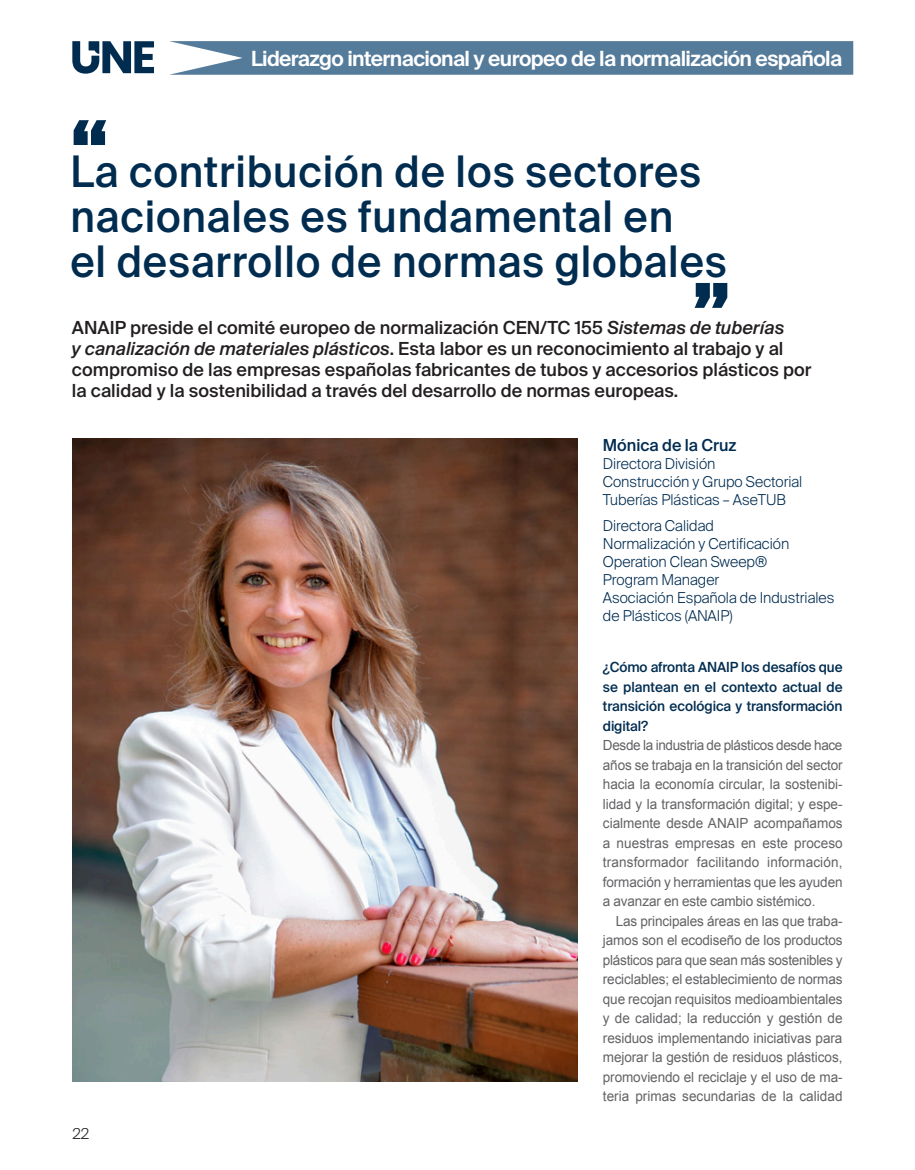
<style>
.page{position:relative;width:915px;height:1170px;background:#fff}
.page>*{position:absolute;margin:0;border:0;box-sizing:border-box;transform-origin:0 0}
.t1{font:900 66px "Suisse Intl";color:#002c50}
.t2{font:500 43.5px/45px "Suisse Intl";letter-spacing:.02em;color:#002c50;scale:.96 1}
.t3{font:600 20.85px "Suisse Intl";letter-spacing:-.03em;color:#fff}
.t4{font:500 18px/21px "Suisse Intl";color:#231f20}
.t5{font:500 16.5px "Suisse Intl";color:#002c50}
.t6{font:300 15px/18px "Suisse Intl";color:#002c50}
.t7{font:300 15px "Suisse Intl";color:#231f20}
.t8{font:13.95px/19.5px "Arial";letter-spacing:-.01em;color:#636366;text-align:justify}
.t9{font:500 13.95px/19.5px "Suisse Intl";letter-spacing:-.005em;color:#002c50;text-align:justify}
.s1{font-style:italic}
</style>
<div class="page">
<img style="left:72px;top:438px;width:505px;height:643px">
<svg style="left:72px;top:41px;width:82px;height:33px"></svg>
<svg style="left:169px;top:41px;width:684px;height:34px;background:#5f83a1"></svg>
<h1 class="t1" style="left:70px;top:107px;width:39px">“</h1>
<h3 class="t3" style="left:251px;top:47px;width:592px">Liderazgo internacional y europeo de la normalización española</h3>
<h2 class="t2" style="left:70px;top:150px;width:685px">La contribución de los sectores nacionales es fundamental en<br>el desarrollo de normas globales</h2>
<h1 class="t1" style="left:692px;top:269px;width:39px">”</h1>
<p class="t4" style="left:72px;top:317px;width:740px">ANAIP preside el comité europeo de normalización CEN/TC 155 <span class="s1">Sistemas de tuberías<br>y canalización de materiales plásticos</span>. Esta labor es un reconocimiento al trabajo y al compromiso de las empresas españolas fabricantes de tubos y accesorios plásticos por la calidad y la sostenibilidad a través del desarrollo de normas europeas.</p>
<p class="t5" style="left:602px;top:435px;width:135px">Mónica de la Cruz</p>
<p class="t6" style="left:602px;top:454px;width:201px">Directora División<br>Construcción y Grupo Sectorial<br>Tuberías Plásticas – AseTUB</p>
<p class="t6" style="left:602px;top:517px;width:233px">Directora Calidad<br>Normalización y Certificación<br>Operation Clean Sweep®<br>Program Manager<br>Asociación Española de Industriales de Plásticos (ANAIP)</p>
<p class="t7" style="left:72px;top:1124px;width:19px">22</p>
<p class="t9" style="left:602px;top:657px;width:241px">¿Cómo afronta ANAIP los desafíos que se plantean en el contexto actual de transición ecológica y transformación digital?</p>
<p class="t8" style="left:602px;top:735px;width:241px">Desde la industria de plásticos desde hace años se trabaja en la transición del sector hacia la economía circular, la sostenibi&shy;lidad y la transformación digital; y espe&shy;cialmente desde ANAIP acompañamos a nuestras empresas en este proceso transformador facilitando información, formación y herramientas que les ayuden a avanzar en este cambio sistémico.</p>
<p class="t8" style="left:602px;top:911px;width:241px;text-indent:13px">Las principales áreas en las que traba&shy;jamos son el ecodiseño de los productos plásticos para que sean más sostenibles y reciclables; el establecimiento de normas que recojan requisitos medioambientales y de calidad; la reducción y gestión de residuos implementando iniciativas para mejorar la gestión de residuos plásticos, promoviendo el reciclaje y el uso de ma&shy;teria primas secundarias de la calidad</p>
</div>
